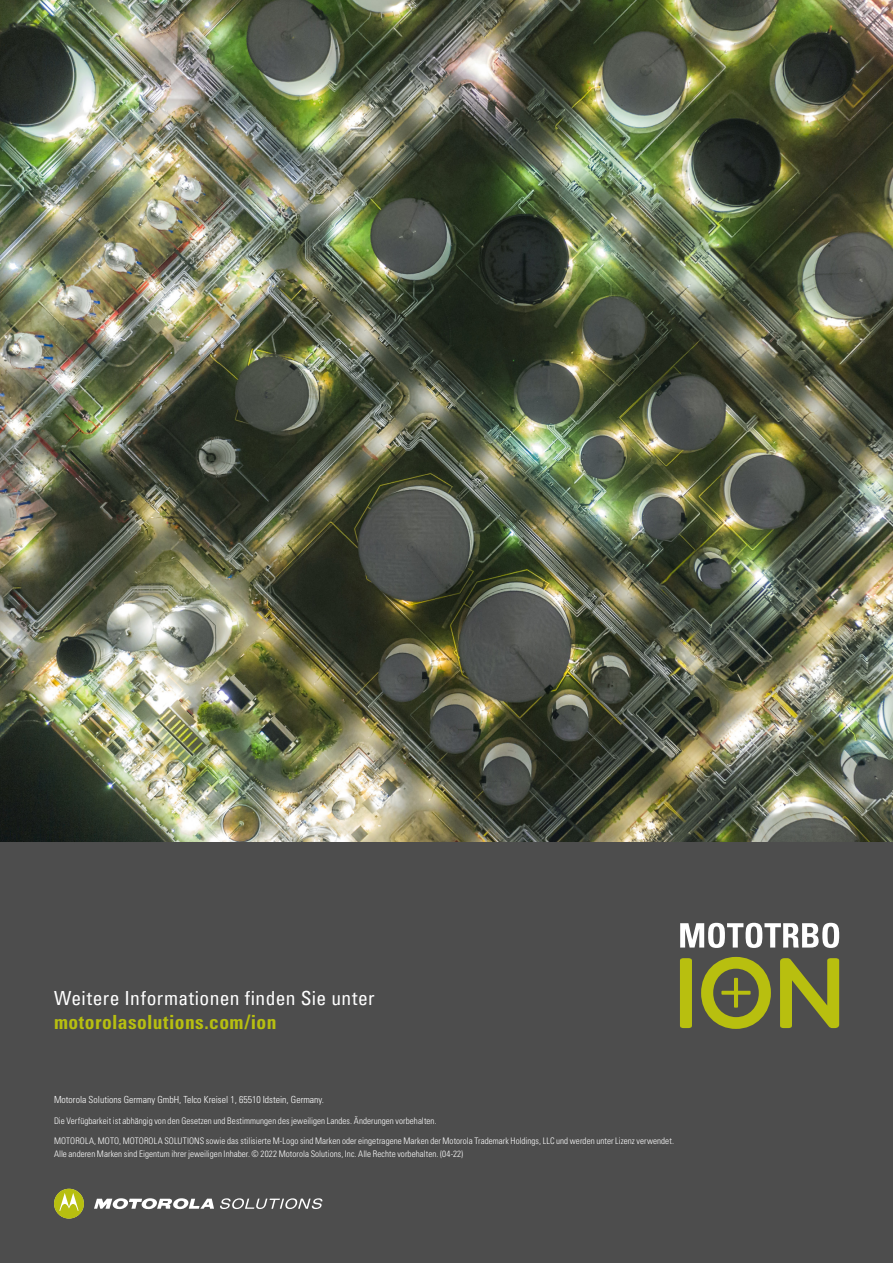
<style>
.page{position:relative;width:893px;height:1263px;background:#fff}
.page>*{position:absolute;margin:0;border:0;box-sizing:border-box;transform-origin:0 0}
.t1{font:condensed 19.5px/24px "Univers LT";letter-spacing:.02em;color:#fff}
.t2{font:300 condensed 9.75px "Univers LT Std";color:#fff}
.t3{font:300 condensed 9px/12.3px "Univers";letter-spacing:.005em;color:#fff}
.s1{font-family:"Univers LT Pro";font-weight:700;color:#b7bf10}
</style>
<div class="page">
<div style="left:0;top:830px;width:893px;height:433px;background:#4d4d4d"></div>
<svg style="left:94px;top:1198px;width:120px;height:12px"></svg>
<svg style="left:54px;top:1189px;width:30px;height:29px"></svg>
<svg style="left:220px;top:1198px;width:102px;height:11px"></svg>
<img style="left:0;top:0;width:893px;height:842px">
<svg style="left:680px;top:958px;width:12px;height:70px"></svg>
<svg style="left:701px;top:957px;width:70px;height:72px"></svg>
<svg style="left:780px;top:958px;width:59px;height:70px"></svg>
<svg style="left:680px;top:923px;width:159px;height:25px"></svg>
<p class="t1" style="left:54px;top:985px;width:322px">Weitere Informationen finden Sie unter <span class="s1">motorolasolutions.com/ion</span></p>
<p class="t2" style="left:54px;top:1093px;width:272px">Motorola Solutions Germany GmbH, Telco Kreisel 1, 65510 Idstein, Germany.</p>
<p class="t3" style="left:54px;top:1114px;width:384px">Die Verfügbarkeit ist abhängig von den Gesetzen und Bestimmungen des jeweiligen Landes. Änderungen vorbehalten.</p>
<p class="t3" style="left:54px;top:1135px;width:621px">MOTOROLA, MOTO, MOTOROLA SOLUTIONS sowie das stilisierte M-Logo sind Marken oder eingetragene Marken der Motorola Trademark Holdings, LLC und werden unter Lizenz verwendet.<br>Alle anderen Marken sind Eigentum ihrer jeweiligen Inhaber. © 2022 Motorola Solutions, Inc. Alle Rechte vorbehalten. (04-22)</p>
</div>
